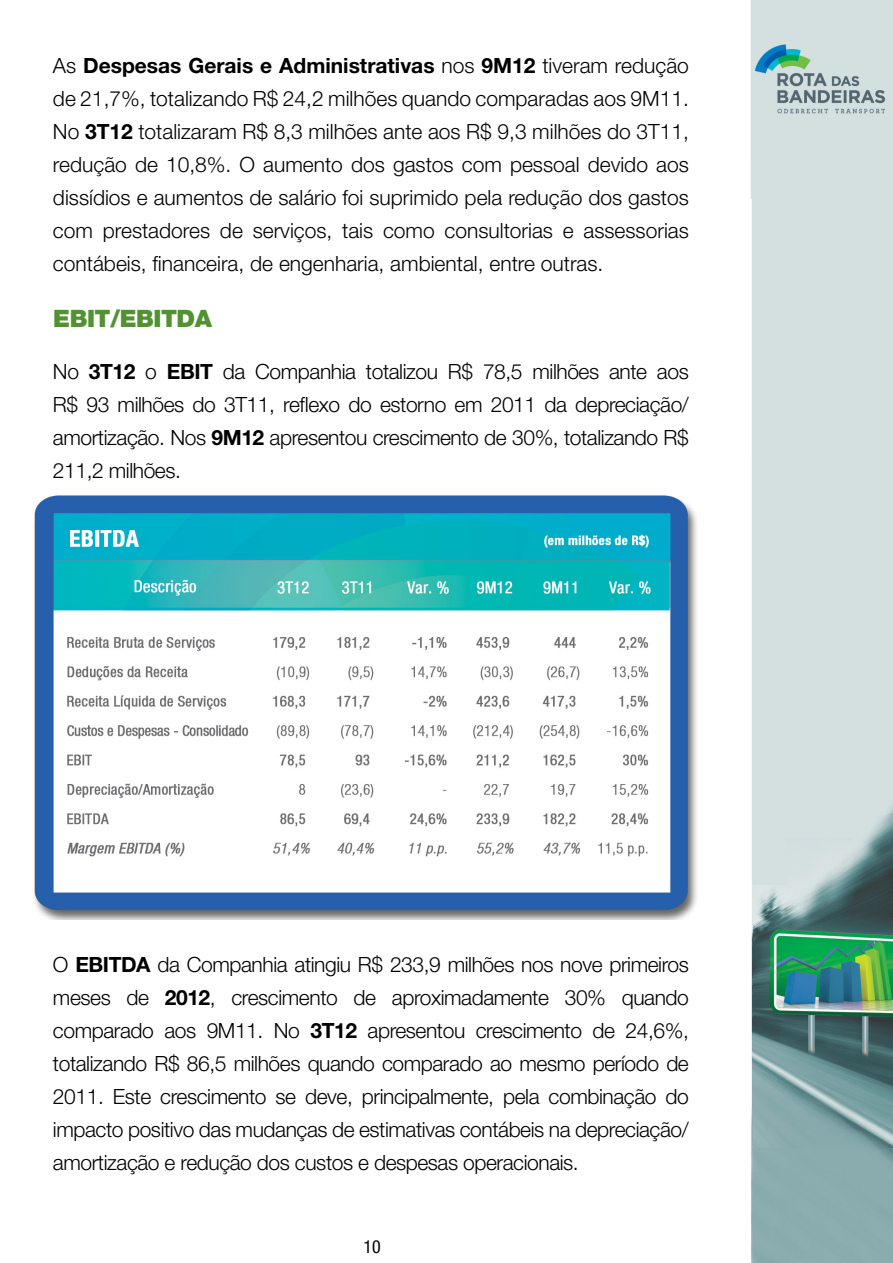
<style>
.page{position:relative;width:893px;height:1263px;background:#fff}
.page>*{position:absolute;margin:0;border:0;box-sizing:border-box;transform-origin:0 0}
.t1{font:900 24px "Helvetica Neue";letter-spacing:-.02em;color:#539233}
.t2{font:300 21px/33px "Helvetica Neue";letter-spacing:-.02em;color:#000;text-align:justify}
.t3{font:condensed 18px "Helvetica Neue";color:#000}
.s1{font-weight:700}
</style>
<div class="page">
<img style="left:50px;top:0;width:843px;height:1263px">
<img style="left:34px;top:495px;width:669px;height:424px">
<p class="t2" style="left:53px;top:48px;width:637px">As <span class="s1">Despesas Gerais e Administrativas</span> nos <span class="s1">9M12</span> tiveram redução de 21,7%, totalizando R$ 24,2 milhões quando comparadas aos 9M11.<br>No <span class="s1">3T12</span> totalizaram R$ 8,3 milhões ante aos R$ 9,3 milhões do 3T11, redução de 10,8%. O aumento dos gastos com pessoal devido aos dissídios e aumentos de salário foi suprimido pela redução dos gastos com prestadores de serviços, tais como consultorias e assessorias contábeis, financeira, de engenharia, ambiental, entre outras.</p>
<p class="t1" style="left:53px;top:304px;width:160px">EBIT/EBITDA</p>
<p class="t2" style="left:53px;top:354px;width:637px">No <span class="s1">3T12</span> o <span class="s1">EBIT</span> da Companhia totalizou R$ 78,5 milhões ante aos R$ 93 milhões do 3T11, reflexo do estorno em 2011 da depreciação/ amortização. Nos <span class="s1">9M12</span> apresentou crescimento de 30%, totalizando R$ 211,2 milhões.</p>
<p class="t2" style="left:53px;top:947px;width:637px">O <span class="s1">EBITDA</span> da Companhia atingiu R$ 233,9 milhões nos nove primeiros meses de <span class="s1">2012</span>, crescimento de aproximadamente 30% quando comparado aos 9M11. No <span class="s1">3T12</span> apresentou crescimento de 24,6%, totalizando R$ 86,5 milhões quando comparado ao mesmo período de 2011. Este crescimento se deve, principalmente, pela combinação do impacto positivo das mudanças de estimativas contábeis na depreciação/ amortização e redução dos custos e despesas operacionais.</p>
<p class="t3" style="left:364px;top:1236px;width:19px">10</p>
</div>
